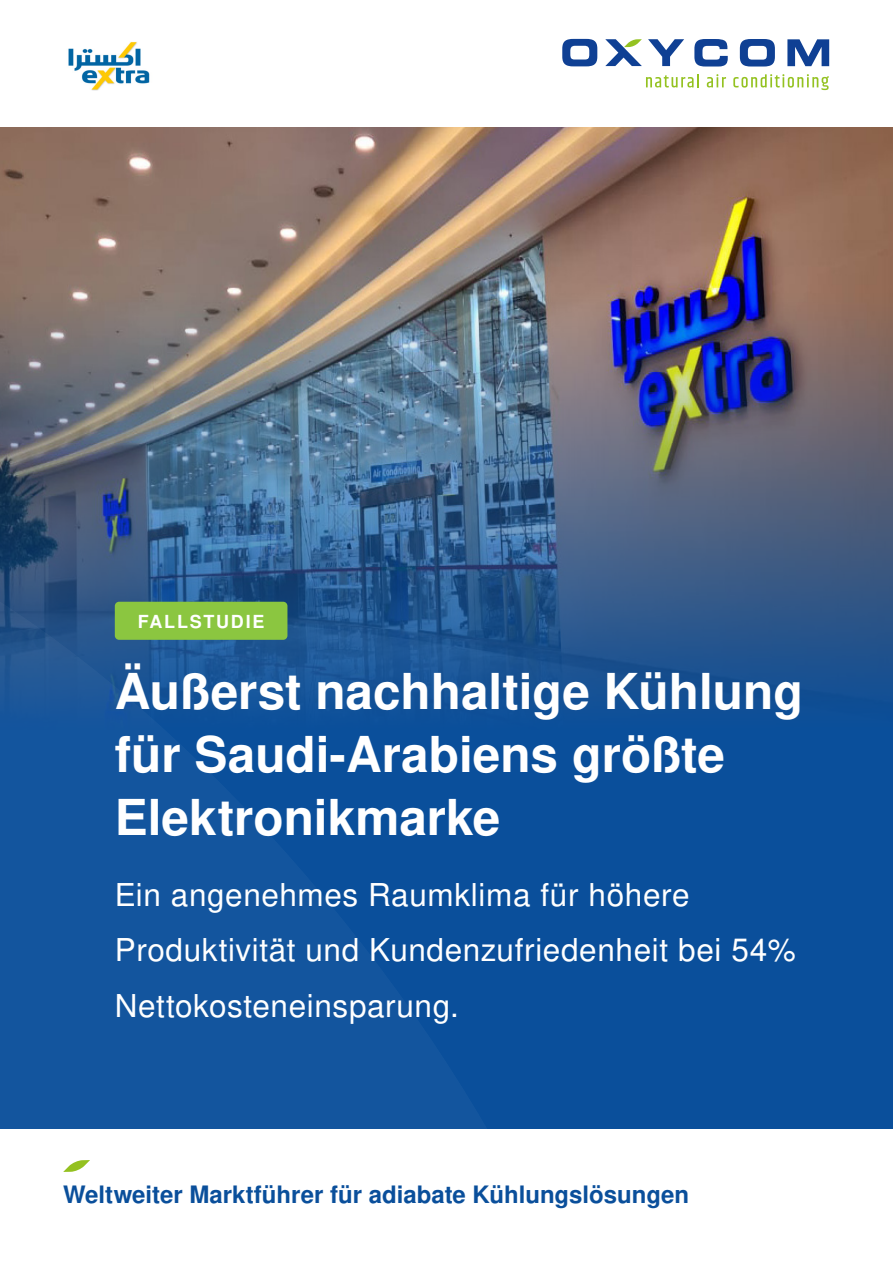
<style>
.page{position:relative;width:893px;height:1263px;background:#fff}
.page>*{position:absolute;margin:0;border:0;box-sizing:border-box;transform-origin:0 0}
.t1{font:700 49.5px/63px "Nimbus San L";color:#fff}
.t2{font:31.5px/55.5px "Nimbus San L";letter-spacing:.02em;color:#fff}
.t3{font:700 24px "Nimbus San L";color:#0a4f9b}
.t4{font:700 18px "Nimbus San L";letter-spacing:.1em;color:#fff}
</style>
<div class="page">
<img style="left:0;top:128px;width:893px;height:423px">
<img style="left:1px;top:240px;width:892px;height:583px">
<div style="left:1px;top:823px;width:892px;height:306px;background:#0a4f9b"></div>
<svg style="left:0;top:551px;width:550px;height:578px;fill:#13559b"></svg>
<svg style="left:646px;top:74px;width:53px;height:14px"></svg>
<svg style="left:707px;top:74px;width:122px;height:16px"></svg>
<svg style="left:694px;top:39px;width:81px;height:28px"></svg>
<svg style="left:787px;top:39px;width:42px;height:27px"></svg>
<svg style="left:562px;top:39px;width:35px;height:27px"></svg>
<svg style="left:648px;top:39px;width:36px;height:27px"></svg>
<svg style="left:605px;top:39px;width:37px;height:27px"></svg>
<svg style="left:63px;top:1160px;width:27px;height:12px"></svg>
<img style="left:68px;top:42px;width:82px;height:49px">
<div style="left:115px;top:602px;width:172px;height:38px;background:#8bc640;border-radius:4px"></div>
<p class="t4" style="left:138px;top:608px;width:128px">FALLSTUDIE</p>
<p class="t1" style="left:115px;top:659px;width:690px">Äußerst nachhaltige Kühlung für Saudi-Arabiens größte<br>Elektronikmarke</p>
<p class="t2" style="left:115px;top:865px;width:682px">Ein angenehmes Raumklima für höhere<br>Produktivität und Kundenzufriedenheit bei 54%<br>Nettokosteneinsparung.</p>
<p class="t3" style="left:63px;top:1178px;width:627px">Weltweiter Marktführer für adiabate Kühlungslösungen</p>
</div>
